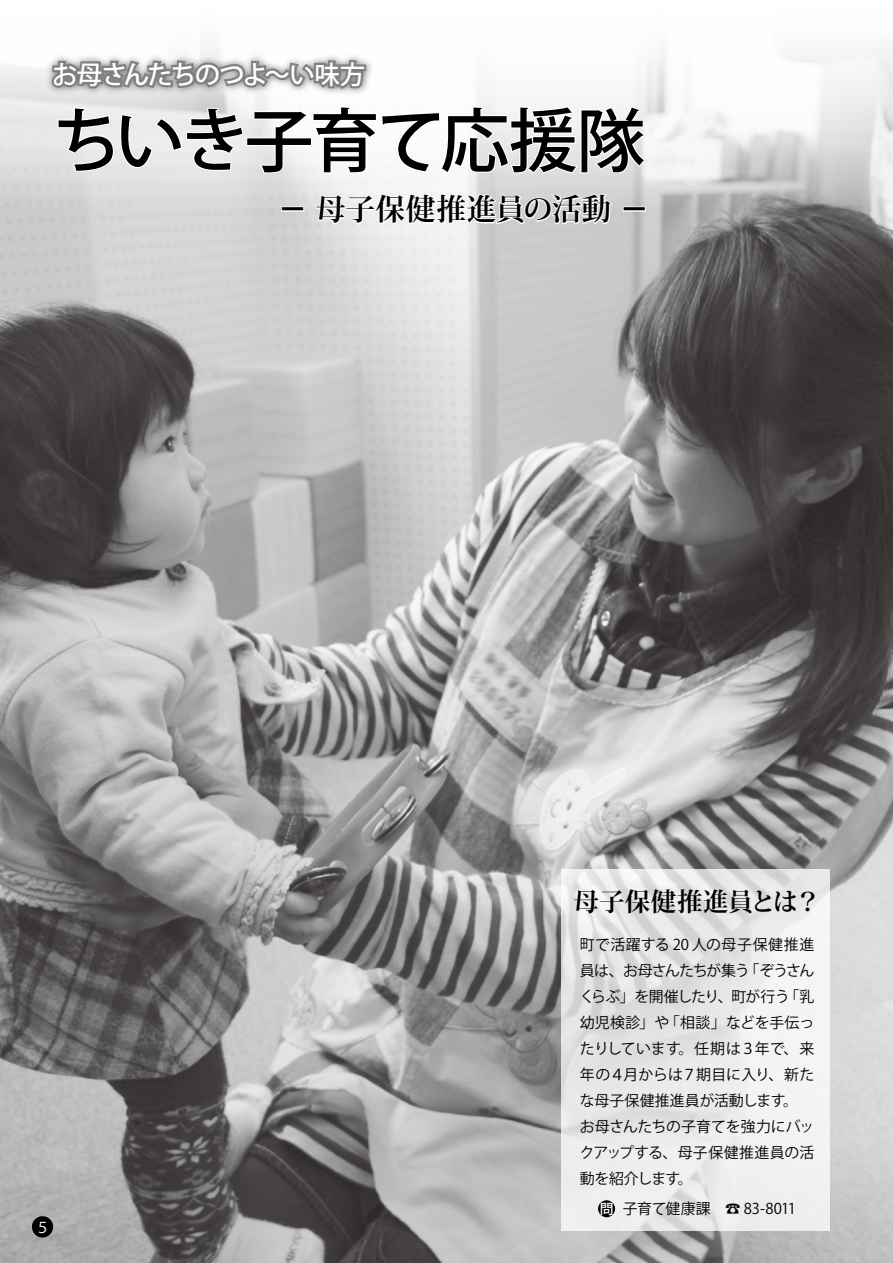
<style>
.page{position:relative;width:893px;height:1263px;background:#fff}
.page>*{position:absolute;margin:0;border:0;box-sizing:border-box;transform-origin:0 0}
.t1{font:500 69.15px "Koz Go Pro";letter-spacing:-.055em;color:#000}
.t2{font:700 29.7px "Koz Min Pro";letter-spacing:.005em;color:#000}
.t3{font:500 25.5px "Koz Go Pro";letter-spacing:-.05em;color:#fff}
.t4{font:700 25.5px "Koz Min Pro";letter-spacing:.005em;color:#000}
.t5{font:14.85px "Koz Go Pro";letter-spacing:-.015em;color:#000}
.t6{font:14.85px/26.1px "Koz Go Pro";letter-spacing:-.04em;color:#000}
.t7{font:14.85px/26.1px "Koz Go Pro";letter-spacing:.025em;color:#000;text-align:right}
.t8{font:14.85px "Koz Go Pro";letter-spacing:.015em;color:#000}
.t9{font:14.85px "Koz Go Pro";letter-spacing:-.065em;color:#000}
.t10{font:14.85px "Koz Go Pro";color:#fff}
.t11{font:500 13.8px "Koz Go Pro";color:#fff}
.s1{font-family:"Koz Go Pro"}
</style>
<div class="page">
<img style="left:0;top:50px;width:893px;height:1213px">
<svg style="left:49px;top:46px;width:599px;height:181px"></svg>
<svg style="left:561px;top:870px;width:268px;height:361px;fill:#ebecec"></svg>
<div style="left:598px;top:1200px;width:17px;height:17px;background:#000;border-radius:50%"></div>
<div style="left:32px;top:1216px;width:21px;height:21px;background:#000;border-radius:50%"></div>
<h3 class="t3" style="left:52px;top:58px;width:315px">お母さんたちのつよ～い味方</h3>
<h1 class="t1" style="left:52px;top:96px;width:595px">ちいき子育て応援隊</h1>
<h2 class="t2" style="left:278px;top:188px;width:373px"><span class="s1">－</span>母子保健推進員の活動<span class="s1">－</span></h2>
<h3 class="t4" style="left:573px;top:883px;width:249px">母子保健推進員とは?</h3>
<p class="t7" style="left:580px;top:931px;width:236px">町で活躍する 20 人の母子保健推進「ぞうさん</p>
<p class="t9" style="left:580px;top:961px;width:171px">員は、お母さんたちが集う</p>
<p class="t6" style="left:665px;top:984px;width:151px;text-indent:-85px">くらぶ」を開催したり、町が行う<br>「相談」などを手伝っ</p>
<p class="t5" style="left:784px;top:987px;width:31px">「乳</p>
<p class="t5" style="left:580px;top:1013px;width:91px">幼児検診」や</p>
<p class="t5" style="left:678px;top:1039px;width:137px">。任期は３年で、来</p>
<p class="t5" style="left:580px;top:1039px;width:103px">たりしています</p>
<p class="t5" style="left:580px;top:1065px;width:236px">年の４月からは７期目に入り、新た</p>
<p class="t5" style="left:783px;top:1091px;width:16px">。</p>
<p class="t5" style="left:580px;top:1091px;width:207px">な母子保健推進員が活動します</p>
<p class="t5" style="left:580px;top:1117px;width:236px">お母さんたちの子育てを強力にバッ</p>
<p class="t8" style="left:580px;top:1143px;width:236px">クアップする、母子保健推進員の活</p>
<p class="t5" style="left:678px;top:1169px;width:16px">。</p>
<p class="t5" style="left:580px;top:1169px;width:102px">動を紹介します</p>
<p class="t10" style="left:35px;top:1217px;width:16px">５</p>
<p class="t11" style="left:600px;top:1200px;width:15px">問</p>
<p class="t5" style="left:623px;top:1199px;width:89px">子育て健康課</p>
<p class="t5" style="left:725px;top:1199px;width:72px">☎ 83-8011</p>
</div>
